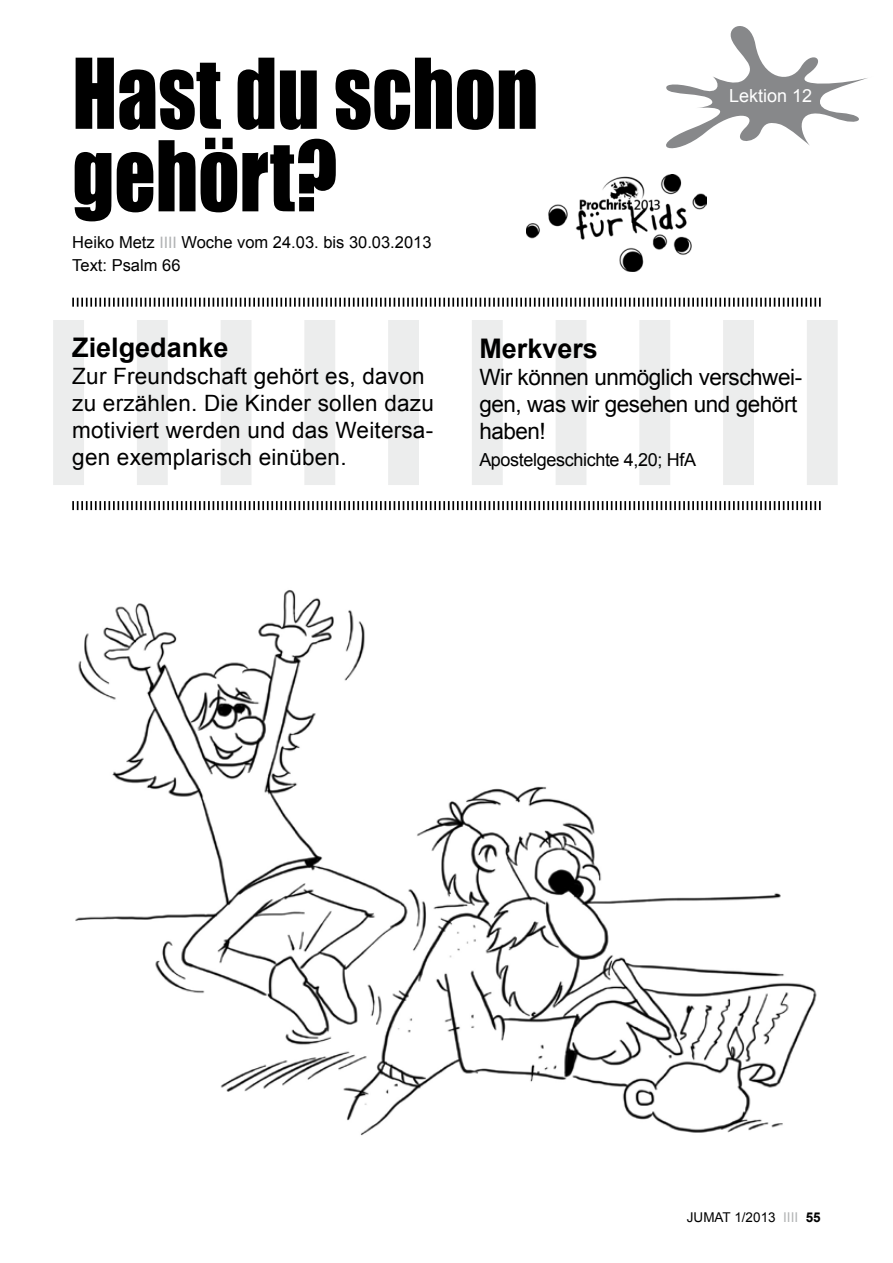
<style>
.page{position:relative;width:893px;height:1263px;background:#fff}
.page>*{position:absolute;margin:0;border:0;box-sizing:border-box;transform-origin:0 0}
.t1{font:90px/82.5px "Impact";color:#000;scale:.9 1}
.t2{font:700 27px "Arial";color:#000}
.t3{font:22.5px/27px "Arial";letter-spacing:.01em;color:#000}
.t4{font:22.5px/27px "Arial";letter-spacing:-.02em;color:#000}
.t5{font:18px "Arial";letter-spacing:-.02em;color:#000}
.t6{font:18px "Arial";color:#fff}
.t7{font:16.5px/22.5px "Arial";color:#000}
.t8{font:13.5px "Arial";color:#000}
.s1{font-size:15.75px;color:#b1b3b4}
.s2{color:#b1b3b4}
.s3{font-weight:700}
</style>
<div class="page">
<div style="left:53px;top:320px;width:31px;height:165px;background:#eceded"></div>
<div style="left:137px;top:320px;width:31px;height:165px;background:#eceded"></div>
<div style="left:221px;top:320px;width:30px;height:165px;background:#eceded"></div>
<div style="left:304px;top:320px;width:31px;height:165px;background:#eceded"></div>
<div style="left:388px;top:320px;width:31px;height:165px;background:#eceded"></div>
<div style="left:472px;top:320px;width:31px;height:165px;background:#eceded"></div>
<div style="left:556px;top:320px;width:30px;height:165px;background:#eceded"></div>
<div style="left:639px;top:320px;width:31px;height:165px;background:#eceded"></div>
<div style="left:723px;top:320px;width:31px;height:165px;background:#eceded"></div>
<div style="left:807px;top:320px;width:31px;height:165px;background:#eceded"></div>
<svg style="left:72px;top:298px;width:749px;height:9px"></svg>
<svg style="left:72px;top:501px;width:749px;height:9px"></svg>
<svg style="left:666px;top:26px;width:201px;height:123px"></svg>
<img style="left:75px;top:590px;width:742px;height:546px">
<img style="left:526px;top:175px;width:181px;height:96px">
<h1 class="t1" style="left:72px;top:52px;width:519px">Hast du schon gehört?</h1>
<p class="t7" style="left:72px;top:231px;width:361px">Heiko Metz <span class="s1">IIII</span> Woche vom 24.03. bis 30.03.2013<br>Text: Psalm 66</p>
<p class="t6" style="left:729px;top:86px;width:85px">Lektion 12</p>
<p class="t2" style="left:72px;top:332px;width:158px">Zielgedanke</p>
<p class="t3" style="left:72px;top:362px;width:363px">Zur Freundschaft gehört es, davon zu erzählen. Die Kinder sollen dazu motiviert werden und das Weitersa&shy;gen exemplarisch einüben.</p>
<p class="t2" style="left:479px;top:333px;width:120px">Merkvers</p>
<p class="t4" style="left:479px;top:364px;width:324px">Wir können unmöglich verschwei&shy;gen, was wir gesehen und gehört haben!</p>
<p class="t5" style="left:479px;top:450px;width:218px">Apostelgeschichte 4,20; HfA</p>
<p class="t8" style="left:687px;top:1210px;width:135px">JUMAT 1/2013 <span class="s2">IIII</span> <span class="s3">55</span></p>
</div>
